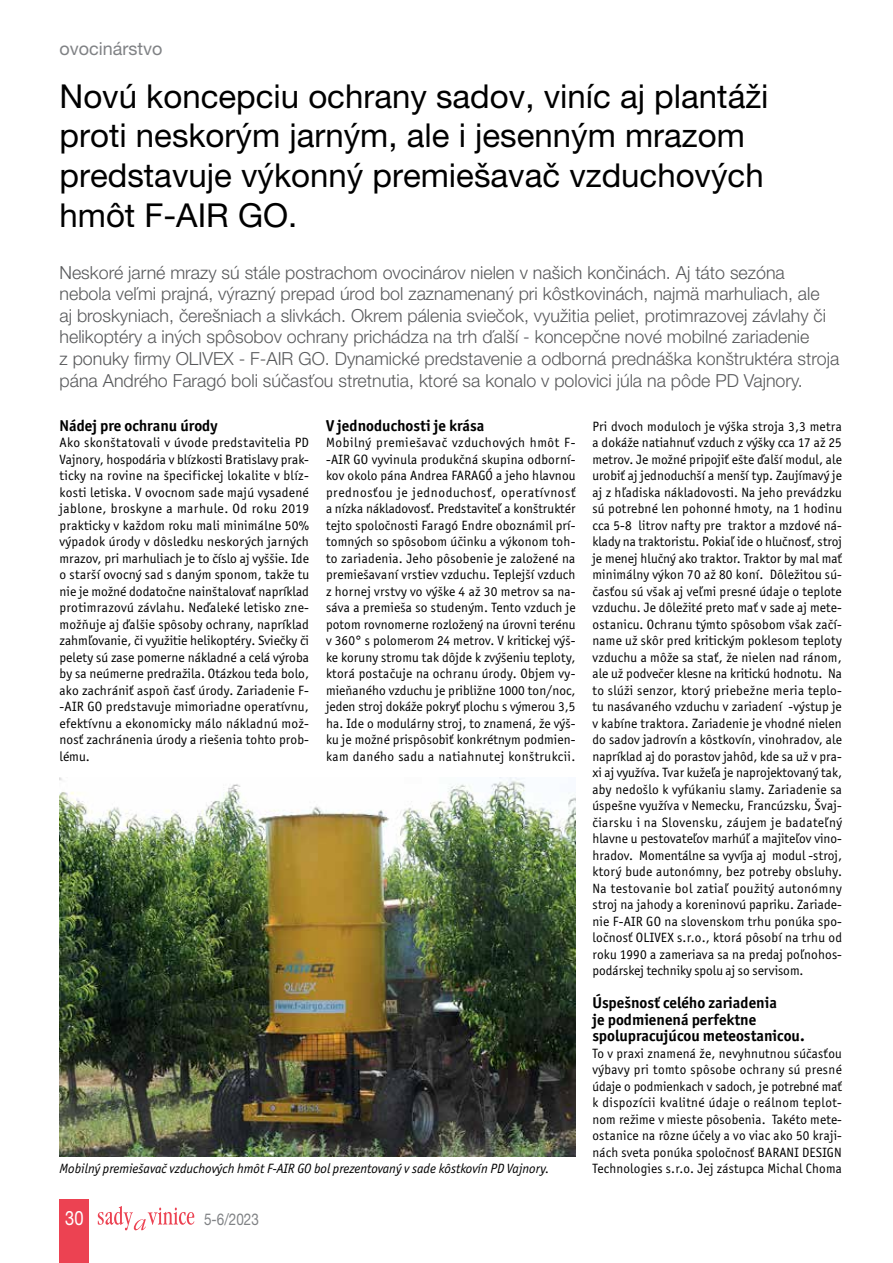
<style>
.page{position:relative;width:893px;height:1263px;background:#fff}
.page>*{position:absolute;margin:0;border:0;box-sizing:border-box;transform-origin:0 0}
.t1{font:33px/39.6px "Helvetica Neue LT Pro";color:#000}
.t2{font:19.8px "Helvetica Neue LT Pro";color:#fff;scale:.83 1}
.t3{font:300 18px/21.6px "Helvetica Neue LT Pro";color:#58595b}
.t4{font:18px "Helvetica Neue LT Pro";color:#808285}
.t5{font:16.2px "Helvetica Neue LT Pro";color:#808285;scale:.83 1}
.t6{font:700 15.75px/16.5px "Officina San Itc TEE";color:#000}
.t7{font:13.5px/16.5px "Officina San Itc TEE";letter-spacing:.01em;color:#000;text-align:justify}
.t8{font:italic 13.5px "Officina San Itc TEE";color:#000}
</style>
<div class="page">
<div style="left:60px;top:1199px;width:29px;height:64px;background:#ec4252"></div>
<svg style="left:98px;top:1206px;width:96px;height:24px"></svg>
<img style="left:60px;top:777px;width:515px;height:380px">
<h3 class="t4" style="left:60px;top:38px;width:104px">ovocinárstvo</h3>
<h1 class="t1" style="left:60px;top:76px;width:710px">Novú koncepciu ochrany sadov, viníc aj plantáži proti neskorým jarným, ale i jesenným mrazom predstavuje výkonný premiešavač vzduchových hmôt F-AIR GO.</h1>
<p class="t3" style="left:60px;top:261px;width:781px">Neskoré jarné mrazy sú stále postrachom ovocinárov nielen v našich končinách. Aj táto sezóna nebola veľmi prajná, výrazný prepad úrod bol zaznamenaný pri kôstkovinách, najmä marhuliach, ale<br>aj broskyniach, čerešniach a slivkách. Okrem pálenia sviečok, využitia peliet, protimrazovej závlahy či helikoptéry a iných spôsobov ochrany prichádza na trh ďalší - koncepčne nové mobilné zariadenie<br>z ponuky firmy OLIVEX - F-AIR GO. Dynamické predstavenie a odborná prednáška konštruktéra stroja pána Andrého Faragó boli súčasťou stretnutia, ktoré sa konalo v polovici júla na pôde PD Vajnory.</p>
<p class="t6" style="left:60px;top:417px;width:159px">Nádej pre ochranu úrody</p>
<p class="t7" style="left:60px;top:434px;width:251px">Ako skonštatovali v úvode predstavitelia PD Vajnory, hospodária v blízkosti Bratislavy prak&shy;ticky na rovine na špecifickej lokalite v blíz&shy;kosti letiska. V ovocnom sade majú vysadené jablone, broskyne a marhule. Od roku 2019 prakticky v každom roku mali minimálne 50% výpadok úrody v dôsledku neskorých jarných mrazov, pri marhuliach je to číslo aj vyššie. Ide o starší ovocný sad s daným sponom, takže tu nie je možné dodatočne nainštalovať napríklad protimrazovú závlahu. Neďaleké letisko zne&shy;možňuje aj ďalšie spôsoby ochrany, napríklad zahmľovanie, či využitie helikoptéry. Sviečky či pelety sú zase pomerne nákladné a celá výroba by sa neúmerne predražila. Otázkou teda bolo, ako zachrániť aspoň časť úrody. Zariadenie F--AIR GO predstavuje mimoriadne operatívnu, efektívnu a ekonomicky málo nákladnú mož&shy;nosť zachránenia úrody a riešenia tohto prob&shy;lému.</p>
<p class="t6" style="left:326px;top:417px;width:160px">V jednoduchosti je krása</p>
<p class="t7" style="left:326px;top:434px;width:251px">Mobilný premiešavač vzduchových hmôt F--AIR GO vyvinula produkčná skupina odborní&shy;kov okolo pána Andrea FARAGÓ a jeho hlavnou prednosťou je jednoduchosť, operatívnosť a nízka nákladovosť. Predstaviteľ a konštruktér tejto spoločnosti Faragó Endre oboznámil prí&shy;tomných so spôsobom účinku a výkonom toh&shy;to zariadenia. Jeho pôsobenie je založené na premiešavaní vrstiev vzduchu. Teplejší vzduch z hornej vrstvy vo výške 4 až 30 metrov sa na&shy;sáva a premieša so studeným. Tento vzduch je potom rovnomerne rozložený na úrovni terénu v 360° s polomerom 24 metrov. V kritickej výš&shy;ke koruny stromu tak dôjde k zvýšeniu teploty, ktorá postačuje na ochranu úrody. Objem vy&shy;mieňaného vzduchu je približne 1000 ton/noc, jeden stroj dokáže pokryť plochu s výmerou 3,5 ha. Ide o modulárny stroj, to znamená, že výš&shy;ku je možné prispôsobiť konkrétnym podmien&shy;kam daného sadu a natiahnutej konštrukcii.</p>
<p class="t8" style="left:60px;top:1161px;width:491px">Mobilný premiešavač vzduchových hmôt F-AIR GO bol prezentovaný v sade kôstkovín PD Vajnory.</p>
<h2 class="t2" style="left:65px;top:1206px;width:24px">30</h2>
<p class="t5" style="left:204px;top:1209px;width:68px">5-6/2023</p>
<p class="t7" style="left:592px;top:418px;width:251px">Pri dvoch moduloch je výška stroja 3,3 metra a dokáže natiahnuť vzduch z výšky cca 17 až 25 metrov. Je možné pripojiť ešte ďalší modul, ale urobiť aj jednoduchší a menší typ. Zaujímavý je aj z hľadiska nákladovosti. Na jeho prevádzku sú potrebné len pohonné hmoty, na 1 hodinu cca 5-8 litrov nafty pre traktor a mzdové ná&shy;klady na traktoristu. Pokiaľ ide o hlučnosť, stroj je menej hlučný ako traktor. Traktor by mal mať minimálny výkon 70 až 80 koní. Dôležitou sú&shy;časťou sú však aj veľmi presné údaje o teplote vzduchu. Je dôležité preto mať v sade aj mete&shy;ostanicu. Ochranu týmto spôsobom však začí&shy;name už skôr pred kritickým poklesom teploty vzduchu a môže sa stať, že nielen nad ránom, ale už podvečer klesne na kritickú hodnotu. Na to slúži senzor, ktorý priebežne meria teplo&shy;tu nasávaného vzduchu v zariadení -výstup je v kabíne traktora. Zariadenie je vhodné nielen do sadov jadrovín a kôstkovín, vinohradov, ale napríklad aj do porastov jahôd, kde sa už v pra&shy;xi aj využíva. Tvar kužeľa je naprojektovaný tak, aby nedošlo k vyfúkaniu slamy. Zariadenie sa úspešne využíva v Nemecku, Francúzsku, Švaj&shy;čiarsku i na Slovensku, záujem je badateľný hlavne u pestovateľov marhúľ a majiteľov vino&shy;hradov. Momentálne sa vyvíja aj modul -stroj, ktorý bude autonómny, bez potreby obsluhy.<br>Na testovanie bol zatiaľ použitý autonómny stroj na jahody a koreninovú papriku. Zariade&shy;nie F-AIR GO na slovenskom trhu ponúka spo&shy;ločnosť OLIVEX s.r.o., ktorá pôsobí na trhu od roku 1990 a zameriava sa na predaj poľnohos&shy;podárskej techniky spolu aj so servisom.</p>
<p class="t6" style="left:592px;top:994px;width:214px">Úspešnosť celého zariadenia<br>je podmienená perfektne spolupracujúcou meteostanicou.</p>
<p class="t7" style="left:592px;top:1045px;width:251px">To v praxi znamená že, nevyhnutnou súčasťou výbavy pri tomto spôsobe ochrany sú presné údaje o podmienkach v sadoch, je potrebné mať k dispozícii kvalitné údaje o reálnom teplot&shy;nom režime v mieste pôsobenia. Takéto mete&shy;ostanice na rôzne účely a vo viac ako 50 kraji&shy;nách sveta ponúka spoločnosť BARANI DESIGN Technologies s.r.o. Jej zástupca Michal Choma</p>
</div>
